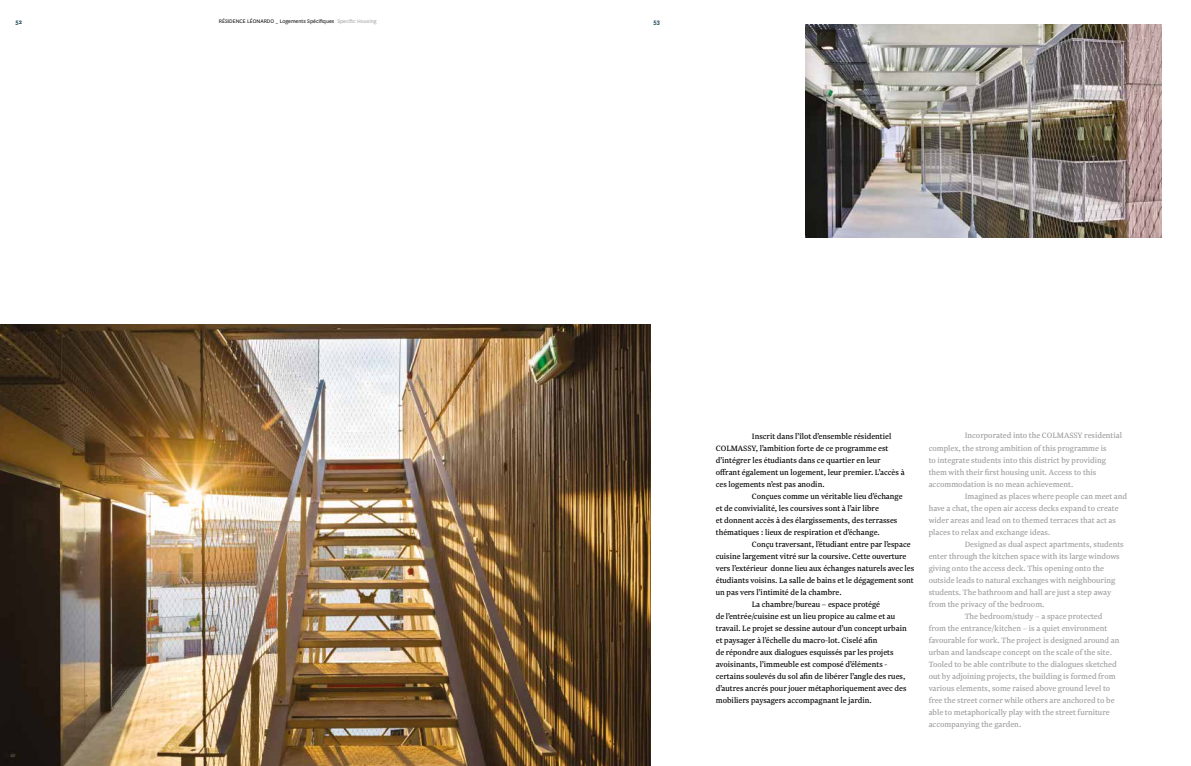
<style>
.page{position:relative;width:1191px;height:766px;background:#fff}
.page>*{position:absolute;margin:0;border:0;box-sizing:border-box;transform-origin:0 0}
.t1{font:9px "Newzald";color:#9d9d9c}
.t2{font:9px "Newzald";color:#000}
.t3{font:600 7px "National";color:#123f4e}
.t4{font:6px "National";color:#000}
.s1{color:#9d9d9c}
</style>
<div class="page">
<img style="left:0;top:325px;width:651px;height:440px">
<img style="left:805px;top:24px;width:356px;height:213px">
<p class="t3" style="left:16px;top:17px;width:8px">52</p>
<p class="t4" style="left:219px;top:17px;width:159px">RÉSIDENCE LÉONARDO _ Logements Spécifiques <span class="s1">Specific Housing</span></p>
<p class="t3" style="left:653px;top:17px;width:8px">53</p>
<p class="t2" style="left:752px;top:430px;width:141px">Inscrit dans l’îlot d’ensemble résidentiel</p>
<p class="t2" style="left:716px;top:442px;width:174px">COLMASSY, l’ambition forte de ce programme est</p>
<p class="t2" style="left:716px;top:454px;width:166px">d’intégrer les étudiants dans ce quartier en leur</p>
<p class="t2" style="left:716px;top:466px;width:190px">offrant également un logement, leur premier. L’accès à</p>
<p class="t2" style="left:716px;top:478px;width:110px">ces logements n’est pas anodin.</p>
<p class="t2" style="left:752px;top:490px;width:152px">Conçues comme un véritable lieu d’échange</p>
<p class="t2" style="left:716px;top:502px;width:164px">et de convivialité, les coursives sont à l’air libre</p>
<p class="t2" style="left:716px;top:514px;width:183px">et donnent accès à des élargissements, des terrasses</p>
<p class="t2" style="left:716px;top:526px;width:165px">thématiques : lieux de respiration et d’échange.</p>
<p class="t2" style="left:752px;top:538px;width:160px">Conçu traversant, l’étudiant entre par l’espace</p>
<p class="t2" style="left:716px;top:550px;width:192px">cuisine largement vitré sur la coursive. Cette ouverture</p>
<p class="t2" style="left:716px;top:562px;width:200px">vers l’extérieur donne lieu aux échanges naturels avec les</p>
<p class="t2" style="left:716px;top:574px;width:199px">étudiants voisins. La salle de bains et le dégagement sont</p>
<p class="t2" style="left:716px;top:586px;width:127px">un pas vers l’intimité de la chambre.</p>
<p class="t2" style="left:752px;top:598px;width:130px">La chambre/bureau – espace protégé</p>
<p class="t2" style="left:716px;top:610px;width:181px">de l’entrée/cuisine est un lieu propice au calme et au</p>
<p class="t2" style="left:716px;top:622px;width:192px">travail. Le projet se dessine autour d’un concept urbain</p>
<p class="t2" style="left:716px;top:634px;width:163px">et paysager à l’échelle du macro-lot. Ciselé afin</p>
<p class="t2" style="left:716px;top:646px;width:179px">de répondre aux dialogues esquissés par les projets</p>
<p class="t2" style="left:716px;top:658px;width:173px">avoisinants, l’immeuble est composé d’éléments -</p>
<p class="t2" style="left:716px;top:670px;width:191px">certains soulevés du sol afin de libérer l’angle des rues,</p>
<p class="t2" style="left:716px;top:682px;width:192px">d’autres ancrés pour jouer métaphoriquement avec des</p>
<p class="t2" style="left:716px;top:694px;width:157px">mobiliers paysagers accompagnant le jardin.</p>
<p class="t1" style="left:964px;top:430px;width:159px">Incorporated into the COLMASSY residential</p>
<p class="t1" style="left:928px;top:442px;width:179px">complex, the strong ambition of this programme is</p>
<p class="t1" style="left:928px;top:454px;width:179px">to integrate students into this district by providing</p>
<p class="t1" style="left:928px;top:466px;width:169px">them with their first housing unit. Access to this</p>
<p class="t1" style="left:928px;top:478px;width:146px">accommodation is no mean achievement.</p>
<p class="t1" style="left:964px;top:490px;width:164px">Imagined as places where people can meet and</p>
<p class="t1" style="left:928px;top:502px;width:191px">have a chat, the open air access decks expand to create</p>
<p class="t1" style="left:928px;top:514px;width:189px">wider areas and lead on to themed terraces that act as</p>
<p class="t1" style="left:928px;top:526px;width:123px">places to relax and exchange ideas.</p>
<p class="t1" style="left:964px;top:538px;width:160px">Designed as dual aspect apartments, students</p>
<p class="t1" style="left:928px;top:550px;width:193px">enter through the kitchen space with its large windows</p>
<p class="t1" style="left:928px;top:562px;width:177px">giving onto the access deck. This opening onto the</p>
<p class="t1" style="left:928px;top:574px;width:188px">outside leads to natural exchanges with neighbouring</p>
<p class="t1" style="left:928px;top:586px;width:184px">students. The bathroom and hall are just a step away</p>
<p class="t1" style="left:928px;top:598px;width:117px">from the privacy of the bedroom.</p>
<p class="t1" style="left:964px;top:610px;width:139px">The bedroom/study – a space protected</p>
<p class="t1" style="left:928px;top:622px;width:180px">from the entrance/kitchen – is a quiet environment</p>
<p class="t1" style="left:928px;top:634px;width:192px">favourable for work. The project is designed around an</p>
<p class="t1" style="left:928px;top:646px;width:185px">urban and landscape concept on the scale of the site.</p>
<p class="t1" style="left:928px;top:658px;width:189px">Tooled to be able contribute to the dialogues sketched</p>
<p class="t1" style="left:928px;top:670px;width:188px">out by adjoining projects, the building is formed from</p>
<p class="t1" style="left:928px;top:682px;width:183px">various elements, some raised above ground level to</p>
<p class="t1" style="left:928px;top:694px;width:187px">free the street corner while others are anchored to be</p>
<p class="t1" style="left:928px;top:706px;width:182px">able to metaphorically play with the street furniture</p>
<p class="t1" style="left:928px;top:718px;width:94px">accompanying the garden.</p>
</div>
